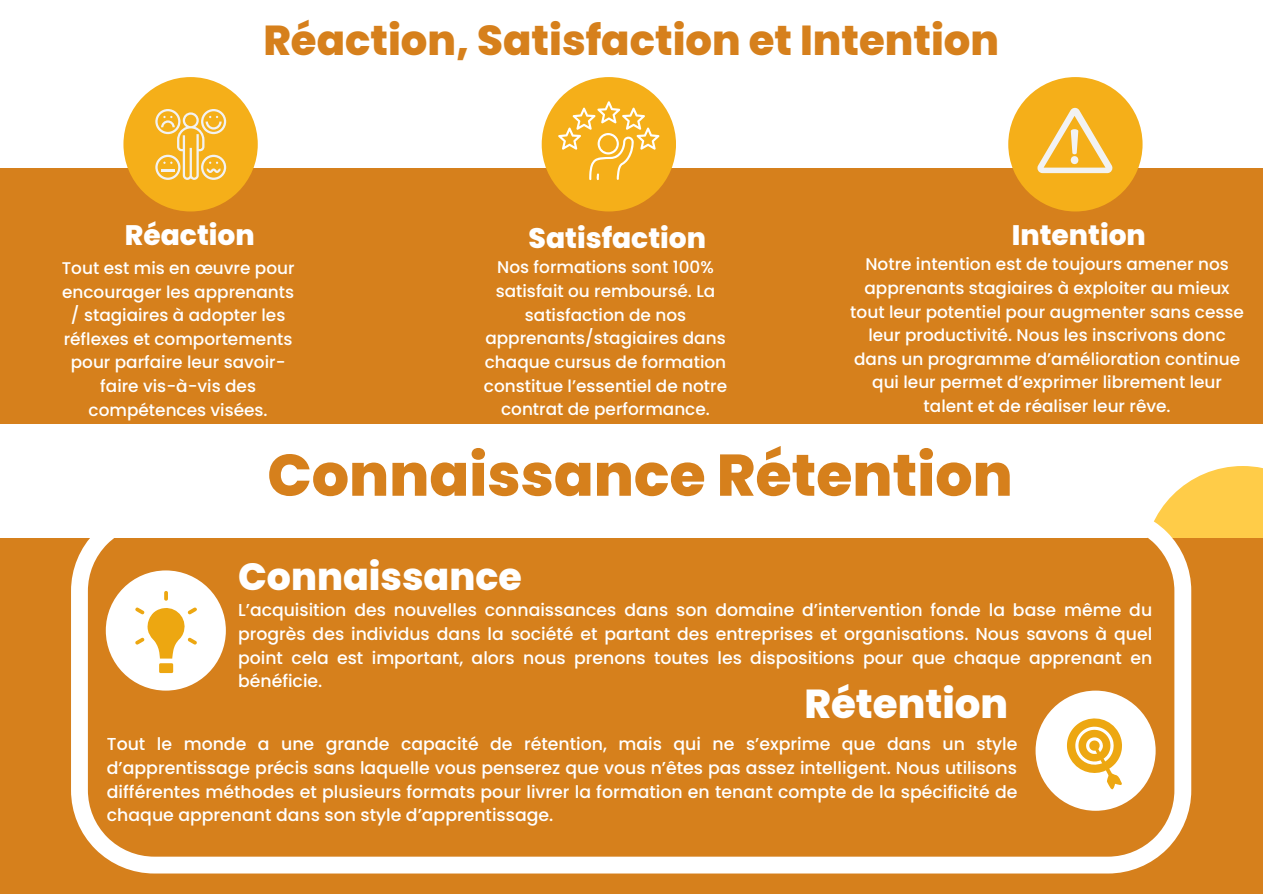
<style>
.page{position:relative;width:1263px;height:894px;background:#fff}
.page>*{position:absolute;margin:0;border:0;box-sizing:border-box;transform-origin:0 0}
.t1{font:800 58.65px "Poppins";color:#d6801c}
.t2{font:800 41.85px "Poppins";color:#d6801c}
.t3{font:800 40.35px "Poppins";color:#fff}
.t4{font:800 37.95px "Poppins";color:#fff}
.t5{font:800 28.2px "Poppins";color:#fff}
.t6{font:500 17.25px/23.7px "Poppins";color:#fff;text-align:justify}
.t7{font:500 16.95px/23.5px "Poppins";color:#fff;text-align:center}
</style>
<div class="page">
<div style="left:0;top:168px;width:1263px;height:255px;background:#d6801c"></div>
<div style="left:123px;top:77px;width:135px;height:134px;background:#f5af19;border-radius:50%"></div>
<div style="left:542px;top:77px;width:134px;height:134px;background:#f5af19;border-radius:50%"></div>
<div style="left:1008px;top:77px;width:134px;height:134px;background:#f5af19;border-radius:50%"></div>
<svg style="left:155px;top:109px;width:71px;height:71px"></svg>
<hr style="left:161px;top:169px;width:14px;height:3px;background:#f2f2f2">
<svg style="left:558px;top:101px;width:101px;height:79px"></svg>
<svg style="left:1037px;top:108px;width:76px;height:65px"></svg>
<svg style="left:1162px;top:466px;width:101px;height:72px;fill:#ffcc48"></svg>
<div style="left:0;top:538px;width:1263px;height:355px;background:#d6801c"></div>
<svg style="left:71px;top:507px;width:1120px;height:366px"></svg>
<div style="left:106px;top:570px;width:120px;height:120px;background:#fff;border-radius:50%"></div>
<div style="left:1035px;top:690px;width:121px;height:120px;background:#fff;border-radius:50%"></div>
<svg style="left:135px;top:591px;width:62px;height:81px"></svg>
<svg style="left:1067px;top:718px;width:55px;height:71px"></svg>
<p class="t2" style="left:263px;top:11px;width:737px">Réaction, Satisfaction et Intention</p>
<p class="t5" style="left:125px;top:216px;width:131px">Réaction</p>
<p class="t5" style="left:529px;top:218px;width:179px">Satisfaction</p>
<p class="t5" style="left:1012px;top:216px;width:136px">Intention</p>
<p class="t7" style="left:62px;top:256px;width:234px">Tout est mis en œuvre pour encourager les apprenants / stagiaires à adopter les réflexes et comportements pour parfaire leur savoir&shy;faire vis-à-vis des compétences visées.</p>
<p class="t7" style="left:484px;top:255px;width:245px">Nos formations sont 100% satisfait ou remboursé. La satisfaction de nos apprenants/stagiaires dans chaque cursus de formation constitue l’essentiel de notre contrat de performance.</p>
<p class="t7" style="left:850px;top:252px;width:395px">Notre intention est de toujours amener nos apprenants stagiaires à exploiter au mieux tout leur potentiel pour augmenter sans cesse leur productivité. Nous les inscrivons donc dans un programme d’amélioration continue qui leur permet d’exprimer librement leur talent et de réaliser leur rêve.</p>
<p class="t1" style="left:267px;top:434px;width:747px">Connaissance Rétention</p>
<p class="t4" style="left:238px;top:550px;width:285px">Connaissance</p>
<p class="t6" style="left:238px;top:598px;width:916px">L’acquisition des nouvelles connaissances dans son domaine d’intervention fonde la base même du progrès des individus dans la société et partant des entreprises et organisations. Nous savons à quel point cela est important, alors nous prenons toutes les dispositions pour que chaque apprenant en bénéficie.</p>
<p class="t3" style="left:804px;top:676px;width:205px">Rétention</p>
<p class="t6" style="left:107px;top:732px;width:912px">Tout le monde a une grande capacité de rétention, mais qui ne s’exprime que dans un style d’apprentissage précis sans laquelle vous penserez que vous n’êtes pas assez intelligent. Nous utilisons différentes méthodes et plusieurs formats pour livrer la formation en tenant compte de la spécificité de chaque apprenant dans son style d’apprentissage.</p>
</div>
